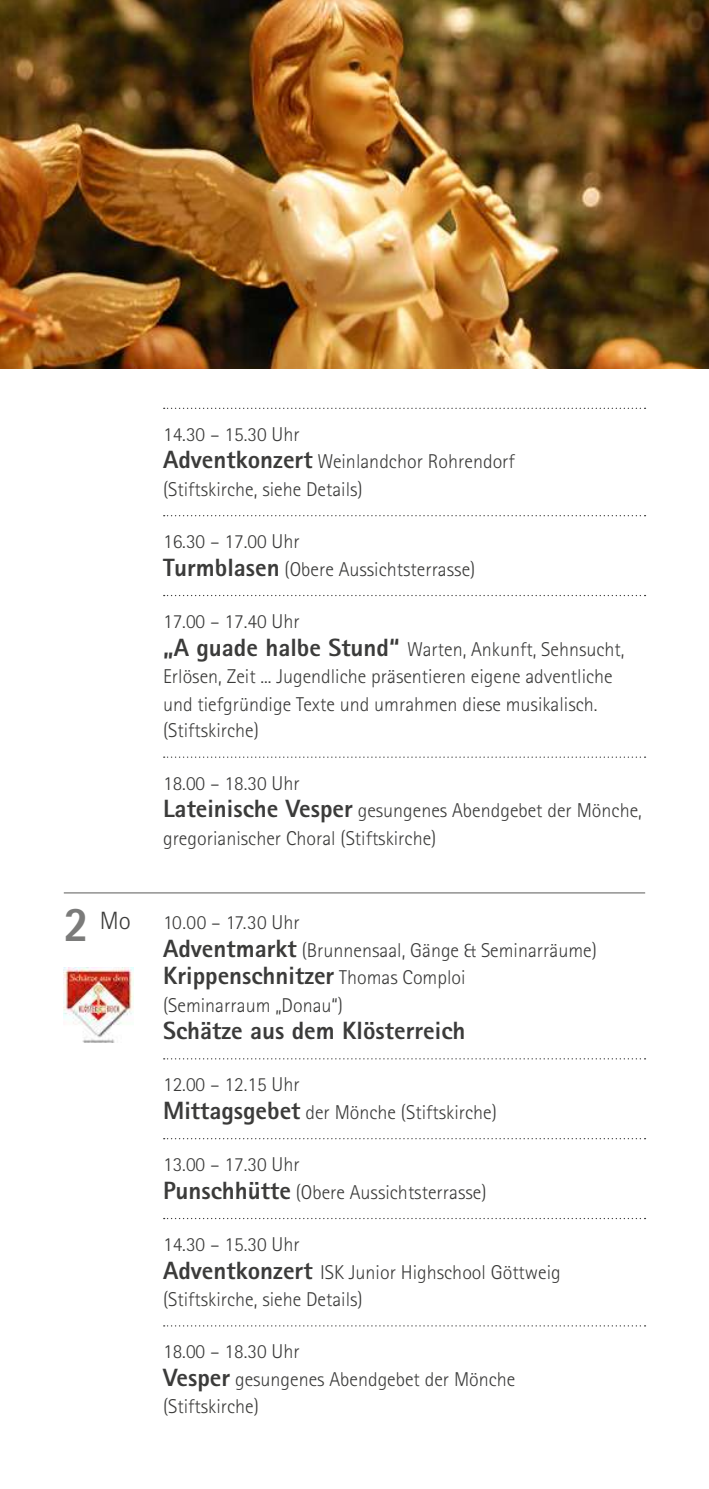
<style>
.page{position:relative;width:709px;height:1489px;background:#fff}
.page>*{position:absolute;margin:0;border:0;box-sizing:border-box;transform-origin:0 0}
.t1{font:800 25px "Rotis Sans Serif Pro";color:#3b3b3a}
.t2{font:300 25px "Rotis Sans Serif Pro";color:#3b3b3a}
.t3{font:300 20px/27.5px "Rotis Sans Serif Pro";color:#3b3b3a}
.s1{font-weight:800;font-size:25px}
.s2{font-weight:800;font-size:50px;color:#7b7b7a}
.s3{font-weight:300;font-size:20px}
</style>
<div class="page">
<svg style="left:164px;top:407px;width:481px;height:2px"></svg>
<svg style="left:164px;top:515px;width:481px;height:1px"></svg>
<svg style="left:164px;top:595px;width:481px;height:1px"></svg>
<svg style="left:164px;top:756px;width:481px;height:1px"></svg>
<hr style="left:64px;top:892px;width:581px;height:1px;background:#7b7b7a">
<svg style="left:164px;top:1058px;width:481px;height:1px"></svg>
<svg style="left:164px;top:1138px;width:481px;height:1px"></svg>
<svg style="left:164px;top:1325px;width:481px;height:1px"></svg>
<img style="left:64px;top:967px;width:69px;height:75px">
<img style="left:0;top:0;width:709px;height:369px">
<p class="t3" style="left:163px;top:420px;width:353px">14.30 – 15.30 Uhr<br><span class="s1">Adventkonzert</span> Weinlandchor Rohrendorf (Stiftskirche, siehe Details)</p>
<p class="t3" style="left:163px;top:528px;width:314px">16.30 – 17.00 Uhr<br><span class="s1">Turmblasen</span> (Obere Aussichtsterrasse)</p>
<p class="t3" style="left:163px;top:608px;width:463px">17.00 – 17.40 Uhr<br><span class="s1">„A guade halbe Stund“</span> Warten, Ankunft, Sehnsucht, Erlösen, Zeit ... Jugendliche präsentieren eigene adventliche und tiefgründige Texte und umrahmen diese musikalisch. (Stiftskirche)</p>
<p class="t3" style="left:163px;top:769px;width:480px">18.00 – 18.30 Uhr<br><span class="s1">Lateinische Vesper</span> gesungenes Abendgebet der Mönche, gregorianischer Choral (Stiftskirche)</p>
<p class="t2" style="left:64px;top:906px;width:69px"><span class="s2">2</span> Mo</p>
<p class="t3" style="left:163px;top:908px;width:435px">10.00 – 17.30 Uhr<br><span class="s1">Adventmarkt</span> (Brunnensaal, Gänge &amp; Seminarräume)</p>
<p class="t1" style="left:163px;top:959px;width:304px">Krippenschnitzer <span class="s3">Thomas Comploi</span></p>
<p class="t3" style="left:163px;top:991px;width:181px">(Seminarraum „Donau“)</p>
<p class="t1" style="left:163px;top:1014px;width:304px">Schätze aus dem Klösterreich</p>
<p class="t3" style="left:163px;top:1071px;width:335px">12.00 – 12.15 Uhr<br><span class="s1">Mittagsgebet</span> der Mönche (Stiftskirche)</p>
<p class="t3" style="left:163px;top:1150px;width:325px">13.00 – 17.30 Uhr<br><span class="s1">Punschhütte</span> (Obere Aussichtsterrasse)</p>
<p class="t3" style="left:163px;top:1230px;width:399px">14.30 – 15.30 Uhr<br><span class="s1">Adventkonzert</span> ISK Junior Highschool Göttweig (Stiftskirche, siehe Details)</p>
<p class="t3" style="left:163px;top:1338px;width:354px">18.00 – 18.30 Uhr<br><span class="s1">Vesper</span> gesungenes Abendgebet der Mönche (Stiftskirche)</p>
</div>
